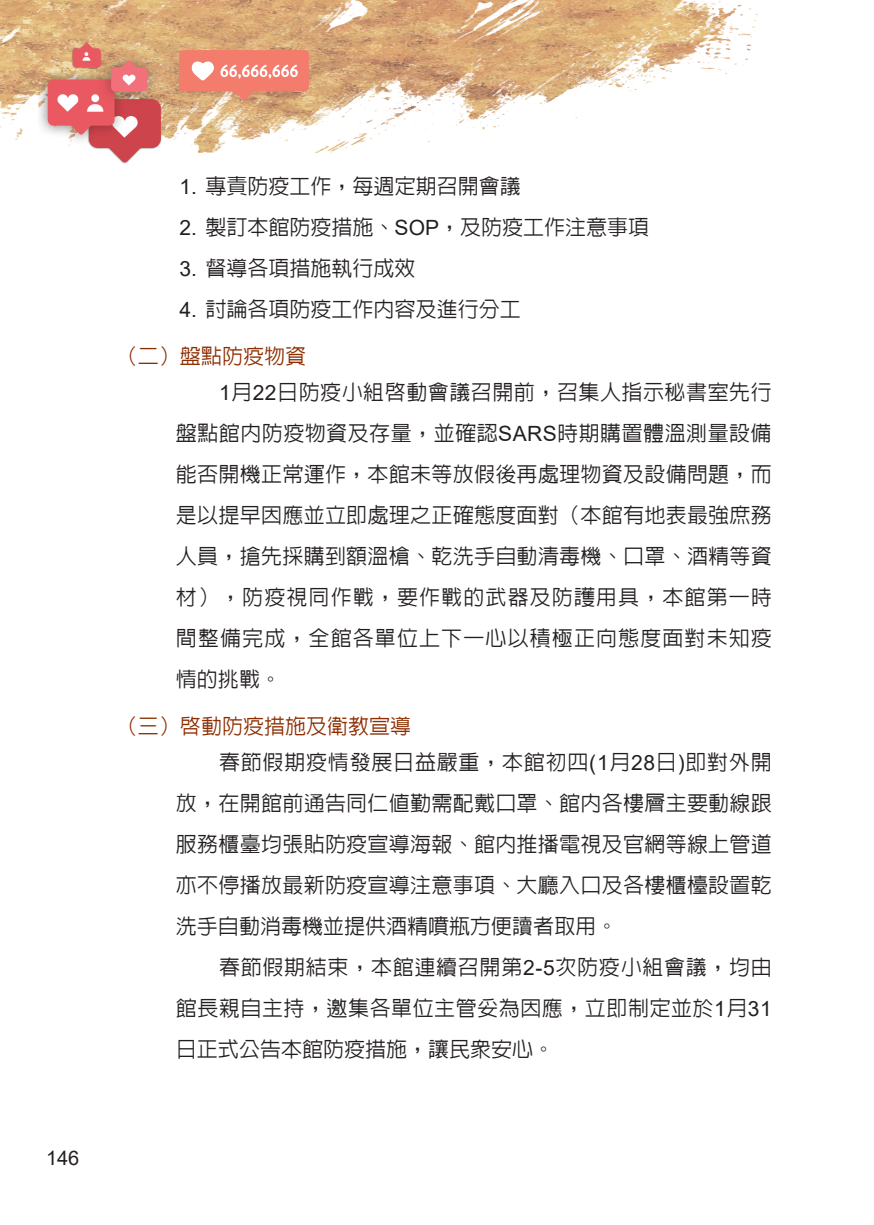
<style>
.page{position:relative;width:874px;height:1225px;background:#fff}
.page>*{position:absolute;margin:0;border:0;box-sizing:border-box;transform-origin:0 0}
.v_一_內文{font:500 21px/41px "Lin Gothic";letter-spacing:.025em;color:#231f20;text-align:justify}
.一_1_-內文{font:500 21px "Lin Gothic";color:#231f20}
.v_一{font:500 21px "Lin Gothic";color:#8c2e01}
.t1{font:20px "Arial";color:#231f20}
.s1{font-family:"Arial";font-weight:400}
</style>
<div class="page">
<img style="left:0;top:0;width:793px;height:164px">
<svg style="left:179px;top:50px;width:130px;height:52px;background:#ed927e"></svg>
<p class="t1" style="left:46px;top:1144px;width:35px">146</p>
<p class="一_1_-內文" style="left:179px;top:175px;width:343px"><span class="s1">1.</span> 專責防疫工作，每週定期召開會議</p>
<p class="一_1_-內文" style="left:179px;top:216px;width:471px"><span class="s1">2.</span> 製訂本館防疫措施、<span class="s1">SOP</span>，及防疫工作注意事項</p>
<p class="一_1_-內文" style="left:179px;top:257px;width:238px"><span class="s1">3.</span> 督導各項措施執行成效</p>
<p class="一_1_-內文" style="left:179px;top:298px;width:343px"><span class="s1">4.</span> 討論各項防疫工作內容及進行分工</p>
<p class="v_一" style="left:117px;top:345px;width:191px">（二）盤點防疫物資</p>
<p class="v_一_內文" style="left:176px;top:371px;width:597px;text-indent:43px"><span class="s1">1</span>月<span class="s1">22</span>日防疫小組啟動會議召開前，召集人指示秘書室先行盤點館內防疫物資及存量，並確認<span class="s1">SARS</span>時期購置體溫測量設備能否開機正常運作，本館未等放假後再處理物資及設備問題，而是以提早因應並立即處理之正確態度面對（本館有地表最強庶務人員，搶先採購到額溫槍、乾洗手自動清毒機、口罩、酒精等資材），防疫視同作戰，要作戰的武器及防護用具，本館第一時間整備完成，全館各單位上下一心以積極正向態度面對未知疫情的挑戰。</p>
<p class="v_一" style="left:117px;top:715px;width:296px">（三）啟動防疫措施及衛教宣導</p>
<p class="v_一_內文" style="left:176px;top:741px;width:597px;text-indent:43px">春節假期疫情發展日益嚴重，本館初四<span class="s1">(1</span>月<span class="s1">28</span>日<span class="s1">)</span>即對外開放，在開館前通告同仁值勤需配戴口罩、館內各樓層主要動線跟服務櫃臺均張貼防疫宣導海報、館內推播電視及官網等線上管道亦不停播放最新防疫宣導注意事項、大廳入口及各樓櫃檯設置乾洗手自動消毒機並提供酒精噴瓶方便讀者取用。</p>
<p class="v_一_內文" style="left:176px;top:946px;width:597px;text-indent:43px">春節假期結束，本館連續召開第<span class="s1">2-5</span>次防疫小組會議，均由館長親自主持，邀集各單位主管妥為因應，立即制定並於<span class="s1">1</span>月<span class="s1">31</span>日正式公告本館防疫措施，讓民眾安心。</p>
</div>
